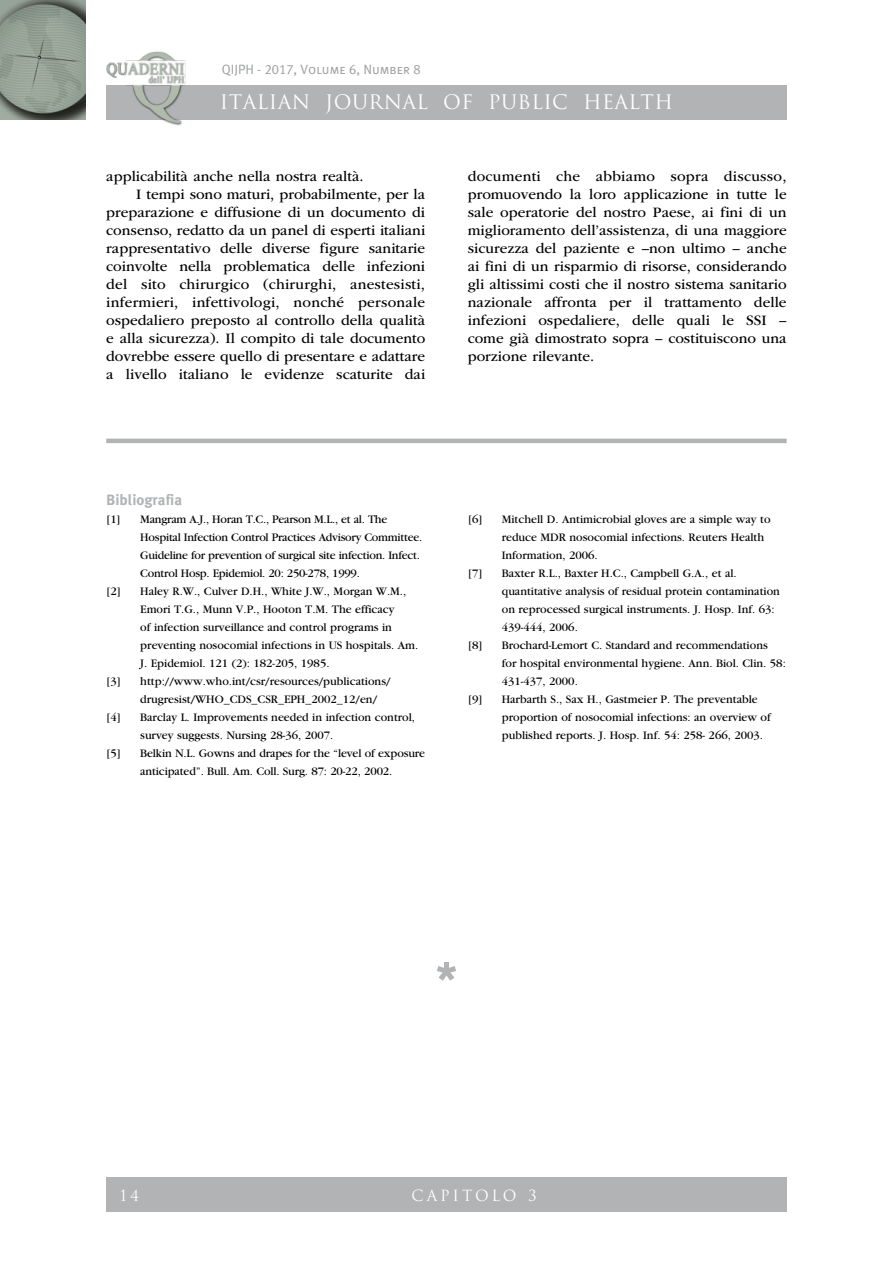
<style>
.page{position:relative;width:893px;height:1263px;background:#fff}
.page>*{position:absolute;margin:0;border:0;box-sizing:border-box;transform-origin:0 0}
.t1{font:19.5px "Trajan Pro";letter-spacing:.02em;color:#fff}
.t2{font:15px/18px "ITC Garamond Std";color:#000;text-align:justify}
.t3{font:700 15px "Meta Plus";color:#b1b3b4}
.t4{font:15px "Trajan Pro";letter-spacing:.195em;color:#fff}
.t5{font:13.5px "Meta Plus Normal Caps";color:#9c9e9f}
.t6{font:12px/18px "Garamond";color:#000}
.t7{font:12px/18px "Garamond";letter-spacing:-.02em;color:#000}
</style>
<div class="page">
<img style="left:0;top:0;width:85px;height:119px">
<div style="left:106px;top:85px;width:681px;height:34px;background:#b1b3b4"></div>
<img style="left:106px;top:51px;width:80px;height:75px">
<div style="left:106px;top:1178px;width:56px;height:34px;background:#b1b3b4"></div>
<div style="left:162px;top:1178px;width:625px;height:34px;background:#b1b3b4"></div>
<hr style="left:106px;top:439px;width:681px;height:4px;background:#b1b3b4">
<svg style="left:437px;top:962px;width:19px;height:19px"></svg>
<p class="t5" style="left:222px;top:62px;width:201px">QIJPH - 2017, Volume 6, Number 8</p>
<h1 class="t1" style="left:220px;top:90px;width:455px">ITALIAN JOURNAL OF PUBLIC HEALTH</h1>
<p class="t2" style="left:106px;top:167px;width:259px">applicabilità anche nella nostra realtà.</p>
<p class="t2" style="left:136px;top:185px;width:291px">I tempi sono maturi, probabilmente, per la</p>
<p class="t2" style="left:106px;top:203px;width:320px">preparazione e diffusione di un documento di</p>
<p class="t2" style="left:106px;top:221px;width:320px">consenso, redatto da un panel di esperti italiani</p>
<p class="t2" style="left:106px;top:239px;width:320px">rappresentativo delle diverse figure sanitarie</p>
<p class="t2" style="left:106px;top:257px;width:320px">coinvolte nella problematica delle infezioni</p>
<p class="t2" style="left:106px;top:275px;width:320px">del sito chirurgico (chirurghi, anestesisti,</p>
<p class="t2" style="left:106px;top:293px;width:320px">infermieri, infettivologi, nonché personale</p>
<p class="t2" style="left:106px;top:311px;width:320px">ospedaliero preposto al controllo della qualità</p>
<p class="t2" style="left:106px;top:329px;width:320px">e alla sicurezza). Il compito di tale documento</p>
<p class="t2" style="left:106px;top:347px;width:320px">dovrebbe essere quello di presentare e adattare</p>
<p class="t2" style="left:106px;top:365px;width:321px">a livello italiano le evidenze scaturite dai</p>
<p class="t2" style="left:468px;top:167px;width:320px">documenti che abbiamo sopra discusso, promuovendo la loro applicazione in tutte le sale operatorie del nostro Paese, ai fini di un miglioramento dell’assistenza, di una maggiore sicurezza del paziente e –non ultimo – anche ai fini di un risparmio di risorse, considerando gli altissimi costi che il nostro sistema sanitario nazionale affronta per il trattamento delle infezioni ospedaliere, delle quali le SSI – come già dimostrato sopra – costituiscono una porzione rilevante.</p>
<p class="t3" style="left:106px;top:491px;width:77px">Bibliografia</p>
<p class="t6" style="left:106px;top:510px;width:16px">[1]</p>
<p class="t7" style="left:140px;top:510px;width:283px">Mangram A.J., Horan T.C., Pearson M.L., et al. The Hospital Infection Control Practices Advisory Committee.<br>Guideline for prevention of surgical site infection. Infect.<br>Control Hosp. Epidemiol. 20: 250-278, 1999.</p>
<p class="t6" style="left:106px;top:582px;width:16px">[2]</p>
<p class="t6" style="left:140px;top:582px;width:279px">Haley R.W., Culver D.H., White J.W., Morgan W.M., Emori T.G., Munn V.P., Hooton T.M. The efficacy<br>of infection surveillance and control programs in preventing nosocomial infections in US hospitals. Am.<br>J. Epidemiol. 121 (2): 182-205, 1985.</p>
<p class="t6" style="left:106px;top:672px;width:16px">[3]</p>
<p class="t6" style="left:140px;top:672px;width:252px">http://www.who.int/csr/resources/publications/ drugresist/WHO_CDS_CSR_EPH_2002_12/en/</p>
<p class="t6" style="left:106px;top:708px;width:16px">[4]</p>
<p class="t6" style="left:140px;top:708px;width:276px">Barclay L. Improvements needed in infection control, survey suggests. Nursing 28-36, 2007.</p>
<p class="t6" style="left:106px;top:744px;width:16px">[5]</p>
<p class="t6" style="left:140px;top:744px;width:286px">Belkin N.L. Gowns and drapes for the “level of exposure anticipated”. Bull. Am. Coll. Surg. 87: 20-22, 2002.</p>
<p class="t6" style="left:468px;top:510px;width:16px">[6]</p>
<p class="t6" style="left:502px;top:510px;width:270px">Mitchell D. Antimicrobial gloves are a simple way to reduce MDR nosocomial infections. Reuters Health<br>Information, 2006.</p>
<p class="t6" style="left:468px;top:564px;width:16px">[7]</p>
<p class="t6" style="left:502px;top:564px;width:280px">Baxter R.L., Baxter H.C., Campbell G.A., et al. quantitative analysis of residual protein contamination on reprocessed surgical instruments. J. Hosp. Inf. 63:<br>439-444, 2006.</p>
<p class="t6" style="left:468px;top:636px;width:16px">[8]</p>
<p class="t6" style="left:502px;top:636px;width:286px">Brochard-Lemort C. Standard and recommendations<br>for hospital environmental hygiene. Ann. Biol. Clin. 58:<br>431-437, 2000.</p>
<p class="t6" style="left:468px;top:690px;width:16px">[9]</p>
<p class="t6" style="left:502px;top:690px;width:271px">Harbarth S., Sax H., Gastmeier P. The preventable proportion of nosocomial infections: an overview of published reports. J. Hosp. Inf. 54: 258- 266, 2003.</p>
<p class="t4" style="left:119px;top:1185px;width:22px">14</p>
<p class="t4" style="left:412px;top:1185px;width:126px">CAPITOLO 3</p>
</div>
